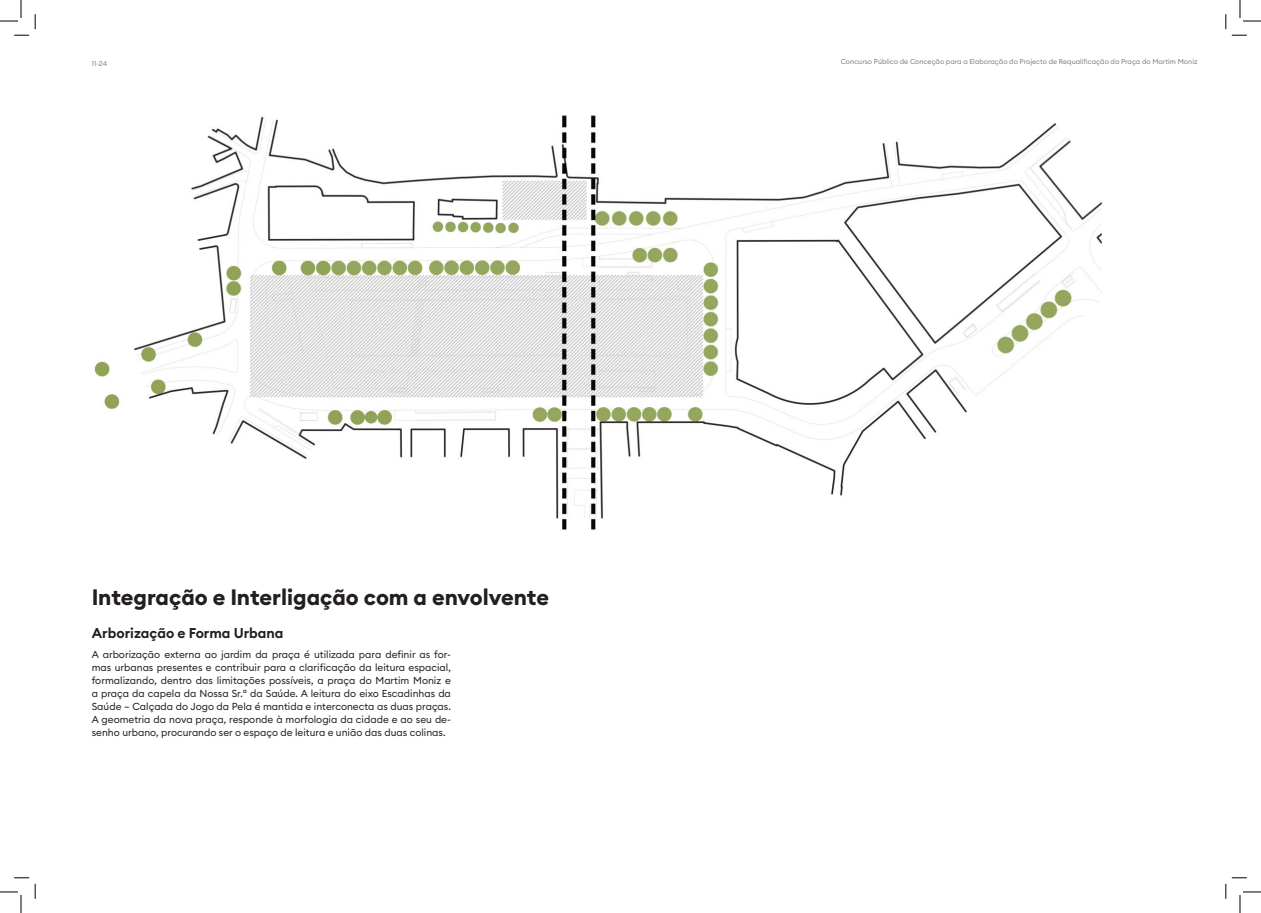
<style>
.page{position:relative;width:1261px;height:913px;background:#fff}
.page>*{position:absolute;margin:0;border:0;box-sizing:border-box;transform-origin:0 0}
.t1{font:700 22px "Euclid Circular B";color:#231f20}
.t2{font:600 14px "Euclid Circular B";color:#231f20}
.t3{font:10px/13px "Euclid Circular B";color:#231f20;text-align:justify}
.t4{font:7px "Euclid Circular B";color:#808285}
</style>
<div class="page">
<img style="left:94px;top:115px;width:1008px;height:415px">
<svg style="left:14px;top:35px;width:15px;height:1px"></svg>
<svg style="left:1232px;top:35px;width:15px;height:1px"></svg>
<svg style="left:14px;top:877px;width:15px;height:1px"></svg>
<svg style="left:35px;top:14px;width:1px;height:15px"></svg>
<svg style="left:35px;top:883px;width:1px;height:15px"></svg>
<svg style="left:1225px;top:14px;width:2px;height:15px"></svg>
<svg style="left:0;top:0;width:22px;height:22px"></svg>
<svg style="left:0;top:891px;width:22px;height:21px"></svg>
<svg style="left:1239px;top:0;width:22px;height:22px"></svg>
<svg style="left:1225px;top:877px;width:36px;height:35px"></svg>
<p class="t4" style="left:92px;top:61px;width:17px">11-24</p>
<p class="t4" style="left:841px;top:57px;width:358px">Concurso Público de Conceção para a Elaboração do Projecto de Requalificação da Praça do Martim Moniz</p>
<h1 class="t1" style="left:92px;top:582px;width:459px">Integração e Interligação com a envolvente</h1>
<h2 class="t2" style="left:92px;top:627px;width:193px">Arborização e Forma Urbana</h2>
<p class="t3" style="left:92px;top:647px;width:361px">A arborização externa ao jardim da praça é utilizada para definir as for&shy;mas urbanas presentes e contribuir para a clarificação da leitura espacial, formalizando, dentro das limitações possíveis, a praça do Martim Moniz e a praça da capela da Nossa Sr.ª da Saúde. A leitura do eixo Escadinhas da Saúde – Calçada do Jogo da Pela é mantida e interconecta as duas praças.<br>A geometria da nova praça, responde à morfologia da cidade e ao seu de&shy;senho urbano, procurando ser o espaço de leitura e união das duas colinas.</p>
</div>
